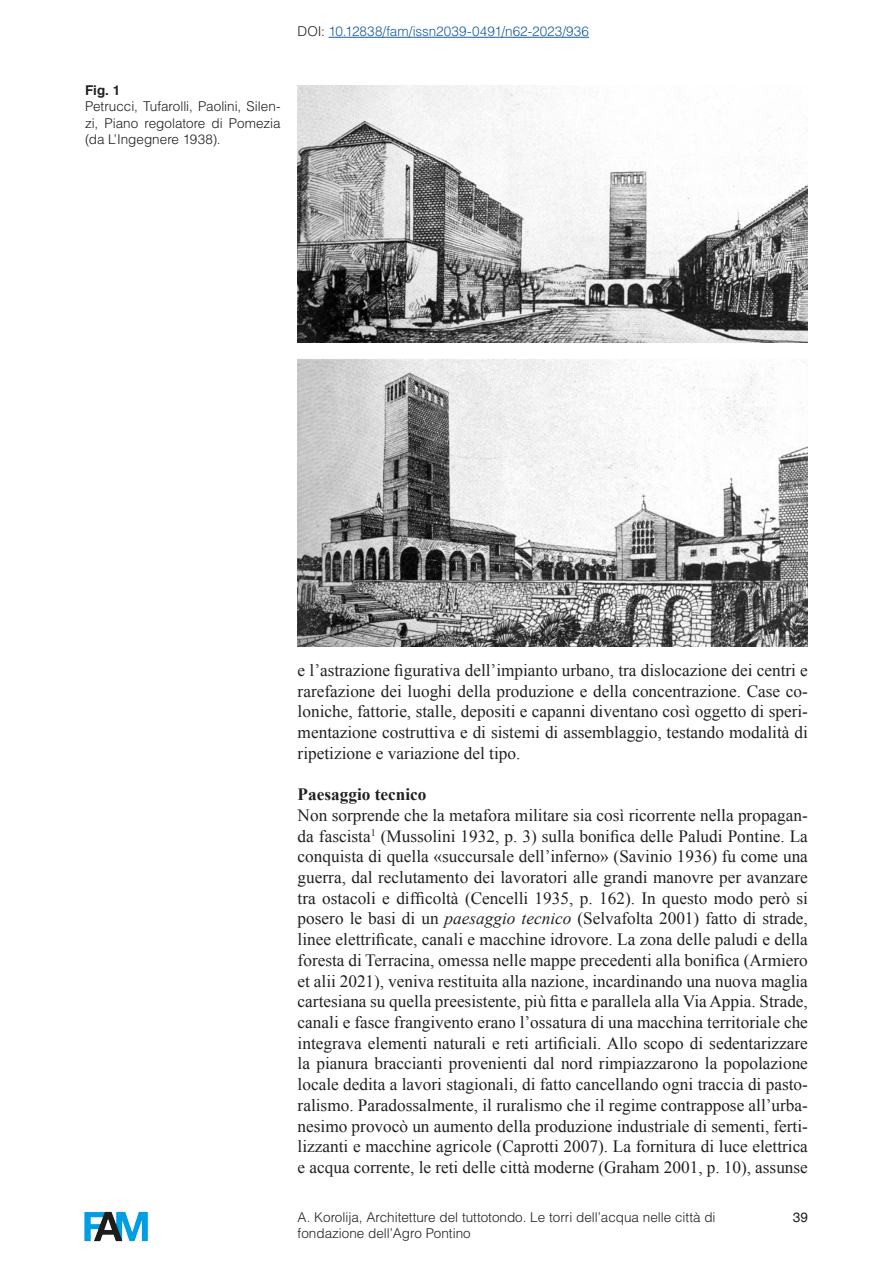
<style>
.page{position:relative;width:893px;height:1263px;background:#fff}
.page>*{position:absolute;margin:0;border:0;box-sizing:border-box;transform-origin:0 0}
.t1{font:17.25px/20.7px "Times New Roman";color:#231f20;text-align:justify}
.t2{font:700 17.25px "Times New Roman";color:#231f20}
.Testo_Dida{font:300 13.5px/16.2px "Helvetica LT Std";color:#231f20;text-align:justify}
.t3{font:300 13.5px "Helvetica LT Std";color:#175d9e}
.Fig__N{font:700 13.5px "Helvetica";color:#231f20}
.t4{font:13.5px "Helvetica";color:#231f20}
.s1{color:#231f20}
.s2{font-style:italic}
</style>
<div class="page">
<img style="left:298px;top:85px;width:510px;height:257px">
<img style="left:298px;top:359px;width:510px;height:288px">
<hr style="left:329px;top:37px;width:260px;height:1px;background:#175d9e">
<img style="left:84px;top:1211px;width:64px;height:31px">
<p class="t3" style="left:298px;top:23px;width:293px"><span class="s1">DOI:</span> 10.12838/fam/issn2039-0491/n62-2023/936</p>
<p class="Fig__N" style="left:85px;top:80px;width:37px">Fig. 1</p>
<p class="Testo_Dida" style="left:85px;top:98px;width:197px">Petrucci, Tufarolli, Paolini, Silen&shy;zi, Piano regolatore di Pomezia (da L’Ingegnere 1938).</p>
<p class="t1" style="left:298px;top:660px;width:512px">e l’astrazione figurativa dell’impianto urbano, tra dislocazione dei centri e rarefazione dei luoghi della produzione e della concentrazione. Case co&shy;loniche, fattorie, stalle, depositi e capanni diventano così oggetto di speri&shy;mentazione costruttiva e di sistemi di assemblaggio, testando modalità di ripetizione e variazione del tipo.</p>
<p class="t2" style="left:298px;top:782px;width:130px">Paesaggio tecnico</p>
<p class="t1" style="left:298px;top:804px;width:512px">Non sorprende che la metafora militare sia così ricorrente nella propagan&shy;da fascista<sup>1</sup> (Mussolini 1932, p. 3) sulla bonifica delle Paludi Pontine. La conquista di quella «succursale dell’inferno» (Savinio 1936) fu come una guerra, dal reclutamento dei lavoratori alle grandi manovre per avanzare tra ostacoli e difficoltà (Cencelli 1935, p. 162). In questo modo però si posero le basi di un <span class="s2">paesaggio tecnico</span> (Selvafolta 2001) fatto di strade, linee elettrificate, canali e macchine idrovore. La zona delle paludi e della foresta di Terracina, omessa nelle mappe precedenti alla bonifica (Armiero et alii 2021), veniva restituita alla nazione, incardinando una nuova maglia cartesiana su quella preesistente, più fitta e parallela alla Via Appia. Strade, canali e fasce frangivento erano l’ossatura di una macchina territoriale che integrava elementi naturali e reti artificiali. Allo scopo di sedentarizzare la pianura braccianti provenienti dal nord rimpiazzarono la popolazione locale dedita a lavori stagionali, di fatto cancellando ogni traccia di pasto&shy;ralismo. Paradossalmente, il ruralismo che il regime contrappose all’urba&shy;nesimo provocò un aumento della produzione industriale di sementi, ferti&shy;lizzanti e macchine agricole (Caprotti 2007). La fornitura di luce elettrica e acqua corrente, le reti delle città moderne (Graham 2001, p. 10), assunse</p>
<p class="Testo_Dida" style="left:298px;top:1208px;width:419px">A. Korolija, Architetture del tuttotondo. Le torri dell’acqua nelle città di fondazione dell’Agro Pontino</p>
<p class="t4" style="left:793px;top:1209px;width:17px">39</p>
</div>
